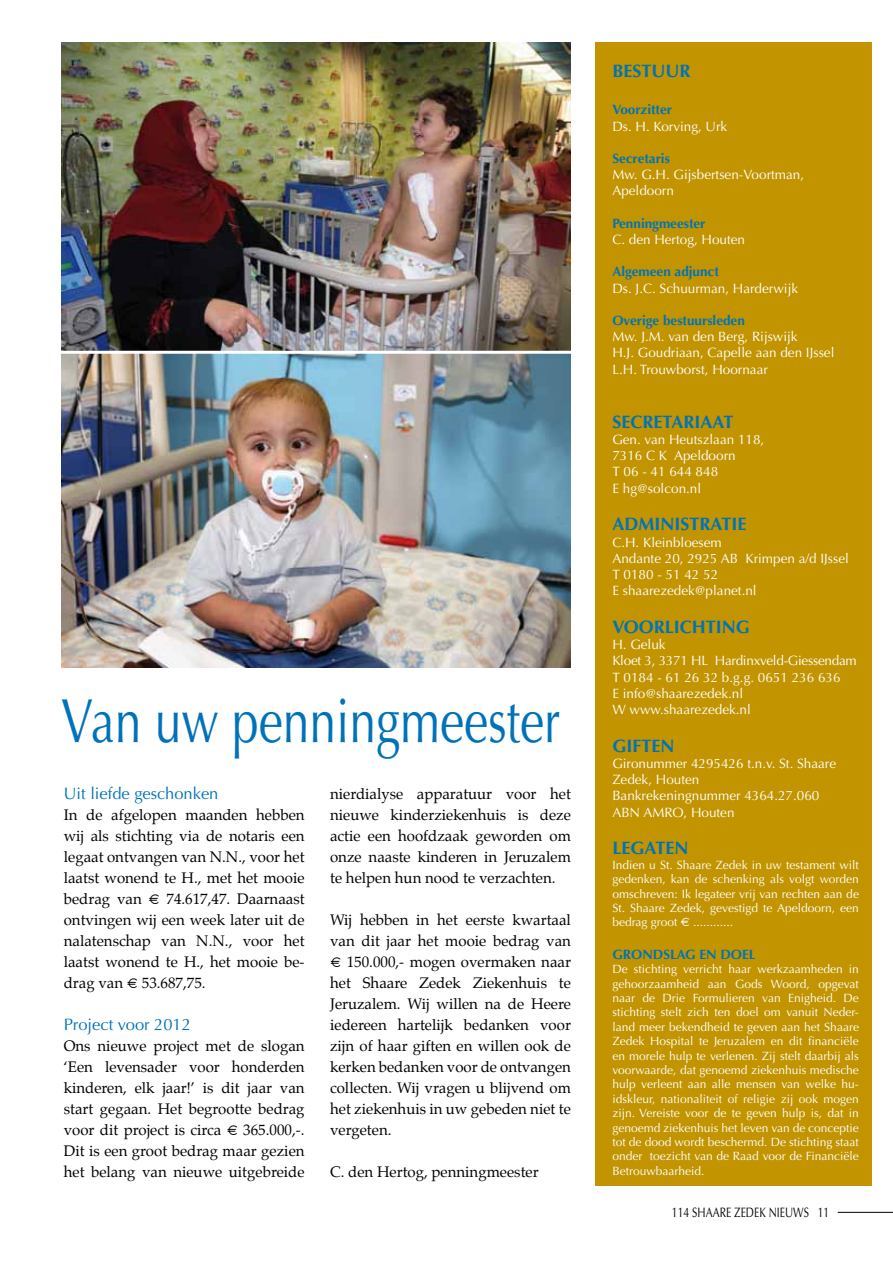
<style>
.page{position:relative;width:893px;height:1263px;background:#fff}
.page>*{position:absolute;margin:0;border:0;box-sizing:border-box;transform-origin:0 0}
.t1{font:62.4px "Optima";color:#0072ba;scale:.77 1}
.t2{font:700 18px "Optima";color:#0072ba}
.t3{font:16.5px "Optima";color:#0072ba}
.t4{font:15px/21px "Palatino";color:#000;text-align:justify}
.t5{font:13.65px "Optima";color:#000;scale:.77 1}
.t6{font:13.5px/16.2px "Optima";color:#fff}
.t7{font:700 13.5px "Optima";color:#0072ba}
.t8{font:12px/14.4px "Optima";color:#fff;text-align:justify}
.s1{font-family:"Euro Sans"}
</style>
<div class="page">
<hr style="left:838px;top:1212px;width:55px;height:1px;background:#000">
<div style="left:595px;top:43px;width:277px;height:1143px;background:#c19400"></div>
<img style="left:61px;top:43px;width:510px;height:308px">
<img style="left:61px;top:354px;width:510px;height:313px">
<h1 class="t1" style="left:61px;top:685px;width:649px">Van uw penningmeester</h1>
<p class="t3" style="left:64px;top:783px;width:156px">Uit liefde geschonken</p>
<p class="t4" style="left:64px;top:804px;width:242px">In de afgelopen maanden hebben wij als stichting via de notaris een legaat ontvangen van N.N., voor het laatst wonend te H., met het mooie bedrag van € 74.617,47. Daarnaast ontvingen wij een week later uit de nalatenschap van N.N., voor het laatst wonend te H., het mooie be&shy;drag van € 53.687,75.</p>
<p class="t3" style="left:64px;top:1014px;width:129px">Project voor 2012</p>
<p class="t4" style="left:64px;top:1035px;width:242px">Ons nieuwe project met de slogan ‘Een levensader voor honderden kinderen, elk jaar!’ is dit jaar van start gegaan. Het begrootte bedrag voor dit project is circa € 365.000,-.<br>Dit is een groot bedrag maar gezien het belang van nieuwe uitgebreide</p>
<p class="t4" style="left:330px;top:783px;width:242px">nierdialyse apparatuur voor het nieuwe kinderziekenhuis is deze actie een hoofdzaak geworden om onze naaste kinderen in Jeruzalem te helpen hun nood te verzachten.</p>
<p class="t4" style="left:330px;top:909px;width:242px">Wij hebben in het eerste kwartaal van dit jaar het mooie bedrag van € 150.000,- mogen overmaken naar het Shaare Zedek Ziekenhuis te Jeruzalem. Wij willen na de Heere iedereen hartelijk bedanken voor zijn of haar giften en willen ook de kerken bedanken voor de ontvangen collecten. Wij vragen u blijvend om het ziekenhuis in uw gebeden niet te vergeten.</p>
<p class="t4" style="left:330px;top:1161px;width:210px">C. den Hertog, penningmeester</p>
<p class="t2" style="left:612px;top:60px;width:80px">BESTUUR</p>
<p class="t7" style="left:612px;top:102px;width:61px">Voorzitter</p>
<p class="t6" style="left:612px;top:118px;width:117px">Ds. H. Korving, Urk</p>
<p class="t7" style="left:612px;top:151px;width:59px">Secretaris</p>
<p class="t6" style="left:612px;top:167px;width:193px">Mw. G.H. Gijsbertsen-Voortman,<br>Apeldoorn</p>
<p class="t7" style="left:612px;top:215px;width:95px">Penningmeester</p>
<p class="t6" style="left:612px;top:232px;width:134px">C. den Hertog, Houten</p>
<p class="t7" style="left:612px;top:264px;width:108px">Algemeen adjunct</p>
<p class="t6" style="left:612px;top:280px;width:187px">Ds. J.C. Schuurman, Harderwijk</p>
<p class="t7" style="left:612px;top:313px;width:134px">Overige bestuursleden</p>
<p class="t6" style="left:612px;top:329px;width:224px">Mw. J.M. van den Berg, Rijswijk<br>H.J. Goudriaan, Capelle aan den IJssel<br>L.H. Trouwborst, Hoornaar</p>
<p class="t2" style="left:612px;top:411px;width:123px">SECRETARIAAT</p>
<p class="t6" style="left:612px;top:431px;width:153px">Gen. van Heutszlaan 118,<br>7316 C K Apeldoorn<br>T 06 - 41 644 848<br>E hg@solcon.nl</p>
<p class="t2" style="left:612px;top:514px;width:136px">ADMINISTRATIE</p>
<p class="t6" style="left:612px;top:534px;width:238px">C.H. Kleinbloesem<br>Andante 20, 2925 AB Krimpen a/d IJssel<br>T 0180 - 51 42 52<br>E shaarezedek@planet.nl</p>
<p class="t2" style="left:612px;top:616px;width:139px">VOORLICHTING</p>
<p class="t6" style="left:612px;top:637px;width:246px">H. Geluk<br>Kloet 3, 3371 HL Hardinxveld-Giessendam<br>T 0184 - 61 26 32 b.g.g. 0651 236 636<br>E info@shaarezedek.nl<br>W www.shaarezedek.nl</p>
<p class="t2" style="left:612px;top:735px;width:64px">GIFTEN</p>
<p class="t6" style="left:612px;top:755px;width:225px">Gironummer 4295426 t.n.v. St. Shaare<br>Zedek, Houten<br>Bankrekeningnummer 4364.27.060<br>ABN AMRO, Houten</p>
<p class="t2" style="left:612px;top:838px;width:78px">LEGATEN</p>
<p class="t8" style="left:612px;top:858px;width:248px">Indien u St. Shaare Zedek in uw testament wilt gedenken, kan de schenking als volgt worden omschreven: Ik legateer vrij van rechten aan de St. Shaare Zedek, gevestigd te Apeldoorn, een bedrag groot <span class="s1">e</span> ............</p>
<p class="t7" style="left:612px;top:946px;width:145px">GRONDSLAG EN DOEL</p>
<p class="t8" style="left:612px;top:962px;width:248px">De stichting verricht haar werkzaamheden in gehoorzaamheid aan Gods Woord, opgevat naar de Drie Formulieren van Enigheid. De stichting stelt zich ten doel om vanuit Neder&shy;land meer bekendheid te geven aan het Shaare Zedek Hospital te Jeruzalem en dit financiële en morele hulp te verlenen. Zij stelt daarbij als voorwaarde, dat genoemd ziekenhuis medische hulp verleent aan alle mensen van welke hu&shy;idskleur, nationaliteit of religie zij ook mogen zijn. Vereiste voor de te geven hulp is, dat in genoemd ziekenhuis het leven van de conceptie tot de dood wordt beschermd. De stichting staat onder toezicht van de Raad voor de Financiële Betrouwbaarheid.</p>
<p class="t5" style="left:672px;top:1205px;width:206px">114 SHAARE ZEDEK NIEUWS 11</p>
</div>
